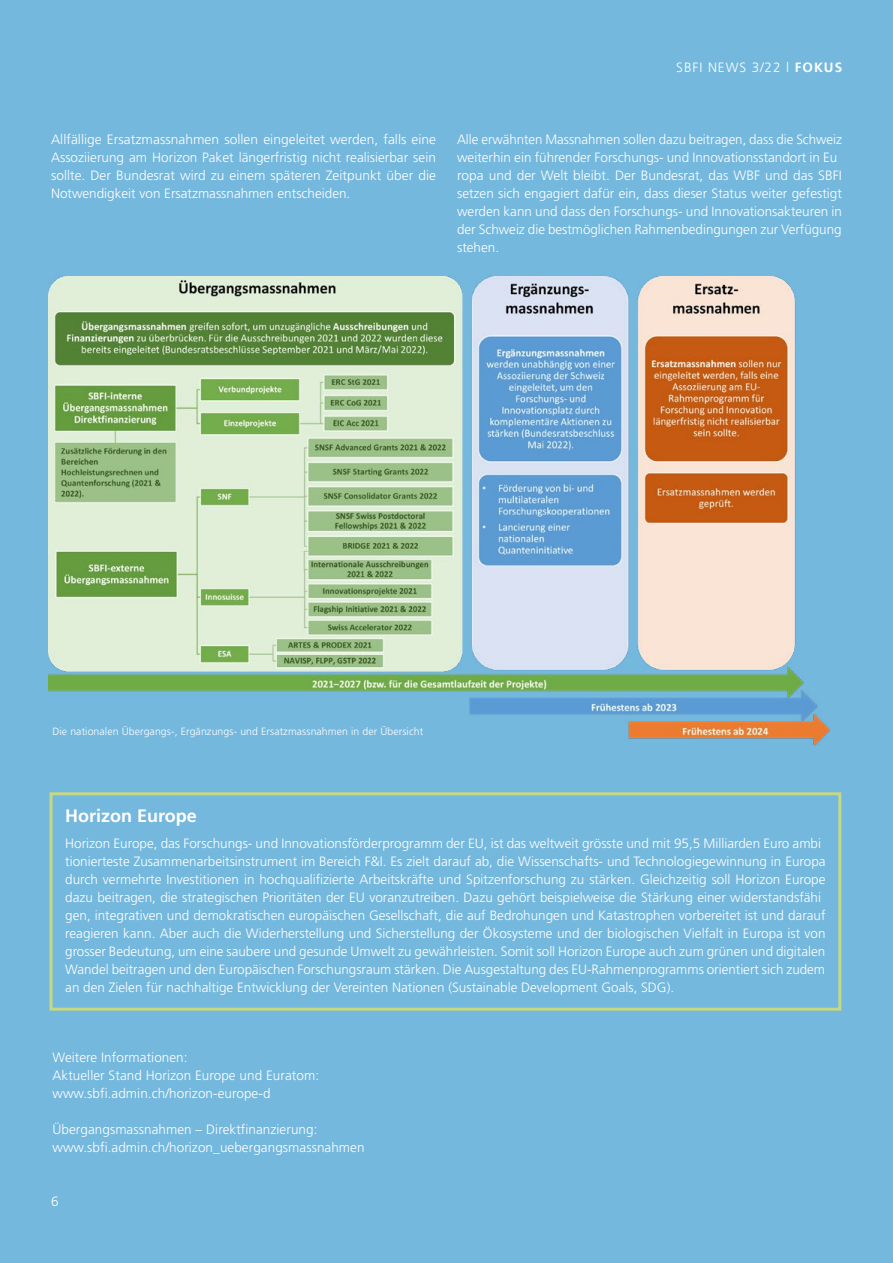
<style>
.page{position:relative;width:893px;height:1263px;background:#75b8dd}
.page>*{position:absolute;margin:0;border:0;box-sizing:border-box;transform-origin:0 0}
.t1{font:700 18px "Frutiger LT Std";color:#fff}
.t2{font:300 13.5px/18px "Frutiger LT Std";color:#fff}
.t3{font:300 13.5px "Frutiger LT Std";letter-spacing:.07em;color:#fff}
.t4{font:300 10.5px "Frutiger LT Std";letter-spacing:.01em;color:#fff}
.s1{font-weight:700}
</style>
<div class="page">
<img style="left:48px;top:276px;width:781px;height:469px">
<div style="left:50px;top:792px;width:791px;height:219px;border:3px solid #c5d984"></div>
<p class="t3" style="left:676px;top:60px;width:167px">SBFI NEWS 3/22 l <span class="s1">FOKUS</span></p>
<p class="t2" style="left:51px;top:131px;width:387px;text-align:justify">Allfällige Ersatzmassnahmen sollen eingeleitet werden, falls eine Assoziierung am Horizon Paket längerfristig nicht realisierbar sein sollte. Der Bundesrat wird zu einem späteren Zeitpunkt über die Notwendigkeit von Ersatzmassnahmen entscheiden.</p>
<p class="t2" style="left:457px;top:131px;width:386px">Alle erwähnten Massnahmen sollen dazu beitragen, dass die Schweiz weiterhin ein führender Forschungs- und Innovationsstandort in Eu ropa und der Welt bleibt. Der Bundesrat, das WBF und das SBFI setzen sich engagiert dafür ein, dass dieser Status weiter gefestigt werden kann und dass den Forschungs- und Innovationsakteuren in der Schweiz die bestmöglichen Rahmenbedingungen zur Verfügung stehen.</p>
<p class="t4" style="left:52px;top:725px;width:372px">Die nationalen Übergangs-, Ergänzungs- und Ersatzmassnahmen in der Übersicht</p>
<h4 class="t1" style="left:65px;top:805px;width:133px">Horizon Europe</h4>
<p class="t2" style="left:65px;top:834px;width:762px">Horizon Europe, das Forschungs- und Innovationsförderprogramm der EU, ist das weltweit grösste und mit 95,5 Milliarden Euro ambi tionierteste Zusammenarbeitsinstrument im Bereich F&amp;I. Es zielt darauf ab, die Wissenschafts- und Technologiegewinnung in Europa durch vermehrte Investitionen in hochqualifizierte Arbeitskräfte und Spitzenforschung zu stärken. Gleichzeitig soll Horizon Europe dazu beitragen, die strategischen Prioritäten der EU voranzutreiben. Dazu gehört beispielweise die Stärkung einer widerstandsfähi gen, integrativen und demokratischen europäischen Gesellschaft, die auf Bedrohungen und Katastrophen vorbereitet ist und darauf reagieren kann. Aber auch die Widerherstellung und Sicherstellung der Ökosysteme und der biologischen Vielfalt in Europa ist von grosser Bedeutung, um eine saubere und gesunde Umwelt zu gewährleisten. Somit soll Horizon Europe auch zum grünen und digitalen Wandel beitragen und den Europäischen Forschungsraum stärken. Die Ausgestaltung des EU-Rahmenprogramms orientiert sich zudem an den Zielen für nachhaltige Entwicklung der Vereinten Nationen (Sustainable Development Goals, SDG).</p>
<p class="t2" style="left:52px;top:1049px;width:268px">Weitere Informationen:<br>Aktueller Stand Horizon Europe und Euratom: www.sbfi.admin.ch/horizon-europe-d</p>
<p class="t2" style="left:52px;top:1121px;width:314px">Übergangsmassnahmen – Direktfinanzierung: www.sbfi.admin.ch/horizon_uebergangsmassnahmen</p>
<p class="t2" style="left:51px;top:1193px;width:9px">6</p>
</div>
